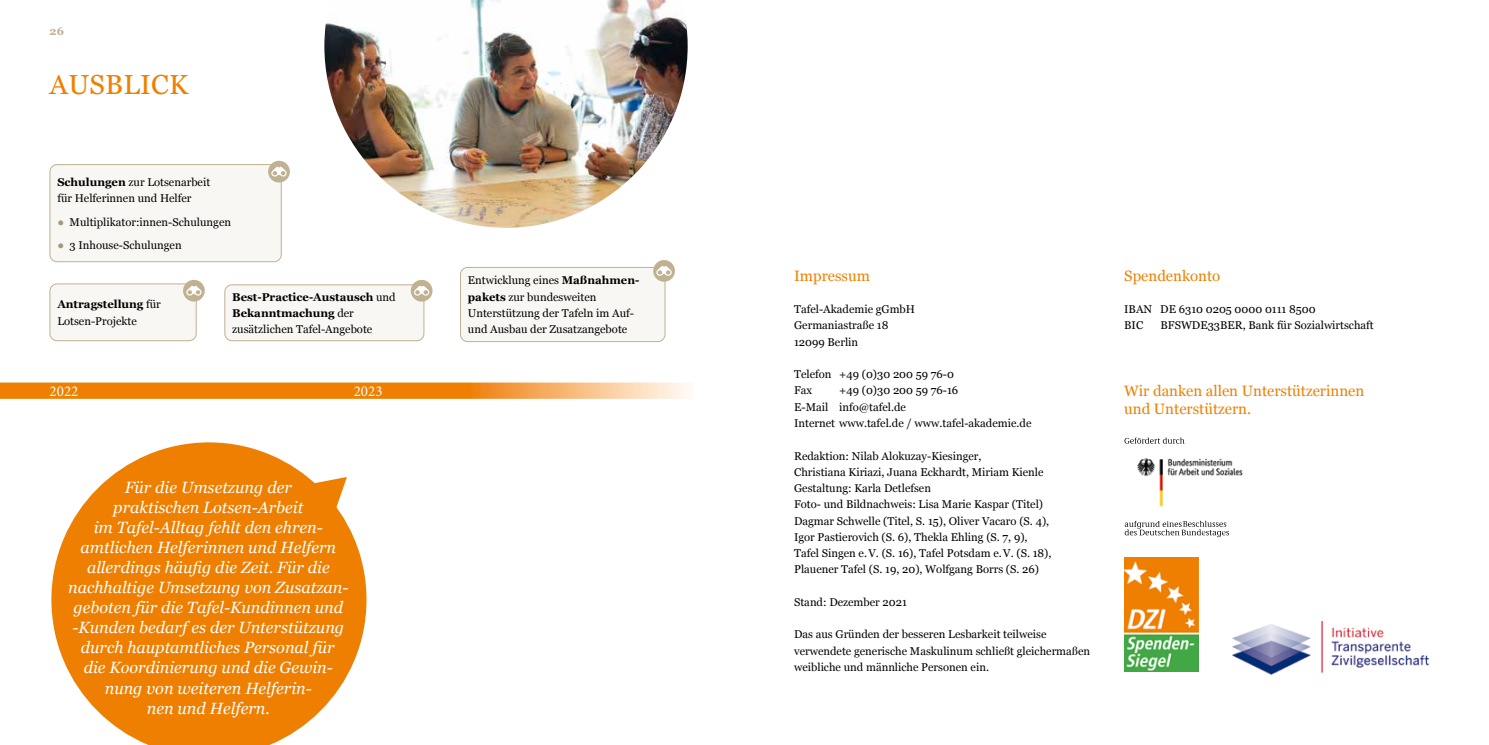
<style>
.page{position:relative;width:1489px;height:745px;background:#fff}
.page>*{position:absolute;margin:0;border:0;box-sizing:border-box;transform-origin:0 0}
.t1{font:27.5px "Georgia";letter-spacing:.01em;color:#ee7f00}
.t2{font:italic 16.25px/20px "Georgia";color:#fff;text-align:center}
.t3{font:15px/18px "Georgia";color:#ee7f00}
.t4{font:15px "Minion Pro";color:#fff}
.t5{font:11.25px/16.2px "Georgia";color:#000}
.t6{font:700 11.25px/16.2px "Georgia";color:#000}
.t7{font:700 11.25px "Georgia";color:#c0b191}
.s1{font-weight:700}
.s2{color:#a3977c}
.s3{font-weight:400}
</style>
<div class="page">
<div style="left:50px;top:164px;width:231px;height:97px;background:#f9f7f4;border-radius:7px"></div>
<div style="left:50px;top:164px;width:231px;height:98px;border:1px solid #c0b191;border-radius:7px"></div>
<div style="left:225px;top:284px;width:199px;height:56px;background:#f9f7f4;border-radius:7px"></div>
<div style="left:224px;top:284px;width:200px;height:57px;border:1px solid #c0b191;border-radius:7px"></div>
<div style="left:460px;top:267px;width:205px;height:74px;background:#f9f7f4;border-radius:7px"></div>
<div style="left:460px;top:267px;width:205px;height:75px;border:1px solid #c0b191;border-radius:7px"></div>
<div style="left:50px;top:284px;width:146px;height:56px;background:#f9f7f4;border-radius:7px"></div>
<div style="left:50px;top:283px;width:146px;height:58px;border:1px solid #c0b191;border-radius:7px"></div>
<img style="left:324px;top:0;width:363px;height:227px">
<div style="left:268px;top:161px;width:22px;height:21px;background:#c0b191;border-radius:50%"></div>
<svg style="left:271px;top:166px;width:16px;height:10px"></svg>
<div style="left:183px;top:280px;width:22px;height:21px;background:#c0b191;border-radius:50%"></div>
<svg style="left:186px;top:285px;width:16px;height:10px"></svg>
<div style="left:411px;top:280px;width:21px;height:21px;background:#c0b191;border-radius:50%"></div>
<svg style="left:414px;top:286px;width:15px;height:9px"></svg>
<div style="left:653px;top:260px;width:22px;height:21px;background:#c0b191;border-radius:50%"></div>
<svg style="left:656px;top:266px;width:16px;height:10px"></svg>
<img style="left:1124px;top:557px;width:74px;height:113px">
<img style="left:1232px;top:620px;width:197px;height:55px">
<svg style="left:0;top:382px;width:690px;height:16px;fill:#ee7f00"></svg>
<svg style="left:51px;top:442px;width:315px;height:302px;fill:#ee7f00"></svg>
<img style="left:1125px;top:443px;width:118px;height:64px">
<svg style="left:1124px;top:437px;width:60px;height:6px"></svg>
<svg style="left:1124px;top:520px;width:104px;height:16px"></svg>
<p class="t7" style="left:50px;top:23px;width:16px">26</p>
<h1 class="t1" style="left:50px;top:64px;width:140px">AUSBLICK</h1>
<p class="t5" style="left:57px;top:173px;width:154px"><span class="s1">Schulungen</span> zur Lotsenarbeit für Helferinnen und Helfer</p>
<p class="t5" style="left:57px;top:213px;width:175px"><span class="s2">●</span> Multiplikator:innen-Schulungen</p>
<p class="t5" style="left:57px;top:236px;width:126px"><span class="s2">●</span> 3 Inhouse-Schulungen</p>
<p class="t5" style="left:57px;top:296px;width:105px"><span class="s1">Antragstellung</span> für<br>Lotsen-Projekte</p>
<p class="t6" style="left:232px;top:288px;width:165px">Best-Practice-Austausch <span class="s3">und<br></span>Bekanntmachung <span class="s3">der zusätzlichen Tafel-Angebote</span></p>
<h3 class="t4" style="left:50px;top:380px;width:30px">2022</h3>
<h3 class="t4" style="left:354px;top:380px;width:30px">2023</h3>
<p class="t2" style="left:68px;top:476px;width:282px">Für die Umsetzung der<br>praktischen Lotsen-Arbeit<br>im Tafel-Alltag fehlt den ehren&shy;amtlichen Helferinnen und Helfern allerdings häufig die Zeit. Für die nachhaltige Umsetzung von Zusatzan&shy;geboten für die Tafel-Kundinnen und -Kunden bedarf es der Unterstützung durch hauptamtliches Personal für<br>die Koordinierung und die Gewin&shy;nung von weiteren Helferin-<br>nen und Helfern.</p>
<p class="t5" style="left:468px;top:272px;width:173px">Entwicklung eines <span class="s1">Maßnahmen&shy;pakets</span> zur bundesweiten<br>Unterstützung der Tafeln im Auf&shy;und Ausbau der Zusatzangebote</p>
<h3 class="t3" style="left:794px;top:265px;width:77px">Impressum</h3>
<p class="t5" style="left:794px;top:300px;width:122px">Tafel-Akademie gGmbH<br>Germaniastraße 18<br>12099 Berlin</p>
<p class="t5" style="left:794px;top:365px;width:161px">Telefon +49 (0)30 200 59 76-0<br>Fax</p>
<p class="t5" style="left:794px;top:382px;width:239px;text-indent:45px">+49 (0)30 200 59 76-16<br>E-Mail info@tafel.de<br>Internet www.tafel.de / www.tafel-akademie.de</p>
<p class="t5" style="left:794px;top:447px;width:259px">Redaktion: Nilab Alokuzay-Kiesinger,<br>Christiana Kiriazi, Juana Eckhardt, Miriam Kienle Gestaltung: Karla Detlefsen<br>Foto- und Bildnachweis: Lisa Marie Kaspar (Titel)<br>Dagmar Schwelle (Titel, S. 15), Oliver Vacaro (S. 4), Igor Pastierovich (S. 6), Thekla Ehling (S. 7, 9), Tafel Singen e.V. (S. 16), Tafel Potsdam e.V. (S. 18), Plauener Tafel (S. 19, 20), Wolfgang Borrs (S. 26)</p>
<p class="t5" style="left:794px;top:593px;width:114px">Stand: Dezember 2021</p>
<p class="t5" style="left:794px;top:625px;width:297px">Das aus Gründen der besseren Lesbarkeit teilweise verwendete generische Maskulinum schließt gleichermaßen weibliche und männliche Personen ein.</p>
<h3 class="t3" style="left:1124px;top:265px;width:98px">Spendenkonto</h3>
<p class="t5" style="left:1124px;top:300px;width:193px">IBAN DE 6310 0205 0000 0111 8500<br>BIC</p>
<p class="t5" style="left:1160px;top:317px;width:215px">BFSWDE33BER, Bank für Sozialwirtschaft</p>
<h3 class="t3" style="left:1124px;top:381px;width:241px">Wir danken allen Unterstützerinnen und Unterstützern.</h3>
</div>
